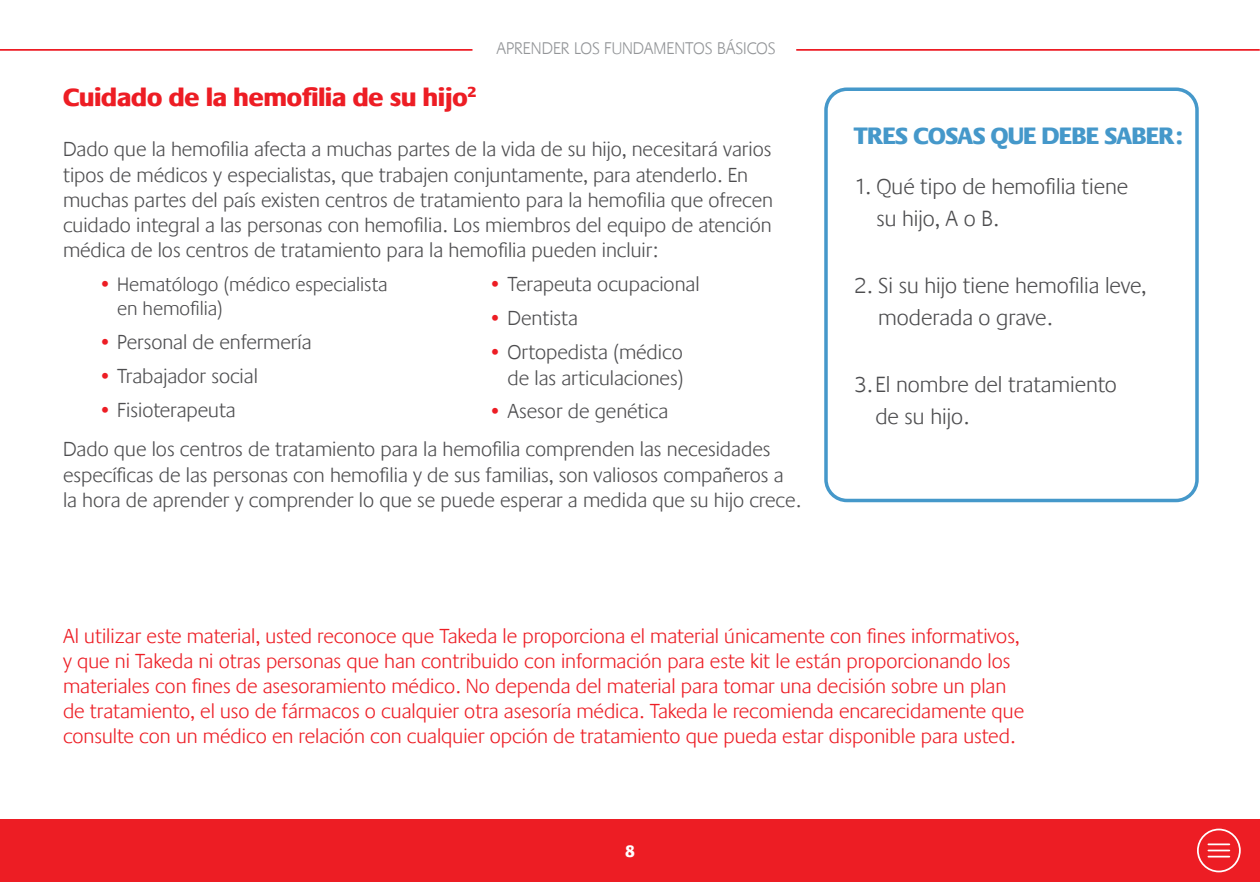
<style>
.page{position:relative;width:1260px;height:882px;background:#fff}
.page>*{position:absolute;margin:0;border:0;box-sizing:border-box;transform-origin:0 0}
.t1{font:800 26.25px "Praxis LT";color:#ed1d24}
.t2{font:800 24.5px "Praxis LT";letter-spacing:-.015em;color:#4598ca}
.t3{font:300 22.75px/31.5px "Praxis LT";color:#4d4d4f}
.t4{font:300 21px/25.2px "Praxis LT";color:#4d4d4f}
.t5{font:300 21px/25.2px "Praxis LT";color:#ed1d24}
.t6{font:300 20.12px/24.2px "Praxis LT";color:#4d4d4f}
.t7{font:300 17.5px "Praxis LT";color:#939598}
.t8{font:800 17.5px "Praxis LT";color:#fff}
.s1{font-size:21px;color:#ed1d24}
.s2{color:#ed1d24}
</style>
<div class="page">
<div style="left:0;top:819px;width:1260px;height:63px;background:#ed1d24"></div>
<div style="left:824px;top:88px;width:375px;height:414px;border:4px solid #4598ca;border-radius:21px"></div>
<hr style="left:796px;top:49px;width:464px;height:2px;background:#ed1d24">
<hr style="left:0;top:49px;width:472px;height:2px;background:#ed1d24">
<div style="left:1197px;top:829px;width:44px;height:43px;border:2px solid #fff;border-radius:50%"></div>
<hr style="left:1208px;top:843px;width:21px;height:2px;background:#fff">
<svg style="left:1208px;top:850px;width:21px;height:1px"></svg>
<hr style="left:1208px;top:856px;width:21px;height:2px;background:#fff">
<p class="t7" style="left:496px;top:39px;width:281px">APRENDER LOS FUNDAMENTOS BÁSICOS</p>
<p class="t1" style="left:63px;top:83px;width:415px">Cuidado de la hemofilia de su hijo<sup>2</sup></p>
<p class="t4" style="left:63px;top:137px;width:712px">Dado que la hemofilia afecta a muchas partes de la vida de su hijo, necesitará varios tipos de médicos y especialistas, que trabajen conjuntamente, para atenderlo. En muchas partes del país existen centros de tratamiento para la hemofilia que ofrecen cuidado integral a las personas con hemofilia. Los miembros del equipo de atención médica de los centros de tratamiento para la hemofilia pueden incluir:</p>
<p class="t6" style="left:117px;top:273px;width:272px;text-indent:-19px"><span class="s1">•</span> Hematólogo (médico especialista en hemofilia)</p>
<p class="t4" style="left:98px;top:330px;width:215px"><span class="s2">•</span> Personal de enfermería</p>
<p class="t4" style="left:98px;top:364px;width:161px"><span class="s2">•</span> Trabajador social</p>
<p class="t4" style="left:63px;top:391px;width:709px;line-height:39.2px;text-indent:35px"><span class="s2">•</span> Fisioterapeuta<br>Dado que los centros de tratamiento para la hemofilia comprenden las necesidades</p>
<p class="t4" style="left:63px;top:463px;width:740px">específicas de las personas con hemofilia y de sus familias, son valiosos compañeros a la hora de aprender y comprender lo que se puede esperar a medida que su hijo crece.</p>
<p class="t4" style="left:488px;top:272px;width:213px"><span class="s2">•</span> Terapeuta ocupacional</p>
<p class="t4" style="left:488px;top:306px;width:91px"><span class="s2">•</span> Dentista</p>
<p class="t4" style="left:488px;top:340px;width:197px;text-align:right"><span class="s2">•</span> Ortopedista (médico de las articulaciones)</p>
<p class="t4" style="left:488px;top:399px;width:181px"><span class="s2">•</span> Asesor de genética</p>
<p class="t2" style="left:854px;top:122px;width:331px">TRES COSAS QUE DEBE SABER:</p>
<p class="t3" style="left:876px;top:171px;width:253px;text-indent:-22px">1. Qué tipo de hemofilia tiene su hijo, A o B.</p>
<p class="t3" style="left:878px;top:270px;width:270px;text-indent:-24px">2. Si su hijo tiene hemofilia leve, moderada o grave.</p>
<p class="t3" style="left:875px;top:369px;width:243px;text-indent:-21px">3. El nombre del tratamiento de su hijo.</p>
<p class="t5" style="left:63px;top:624px;width:963px">Al utilizar este material, usted reconoce que Takeda le proporciona el material únicamente con fines informativos, y que ni Takeda ni otras personas que han contribuido con información para este kit le están proporcionando los materiales con fines de asesoramiento médico. No dependa del material para tomar una decisión sobre un plan de tratamiento, el uso de fármacos o cualquier otra asesoría médica. Takeda le recomienda encarecidamente que consulte con un médico en relación con cualquier opción de tratamiento que pueda estar disponible para usted.</p>
<p class="t8" style="left:625px;top:841px;width:11px">8</p>
</div>
